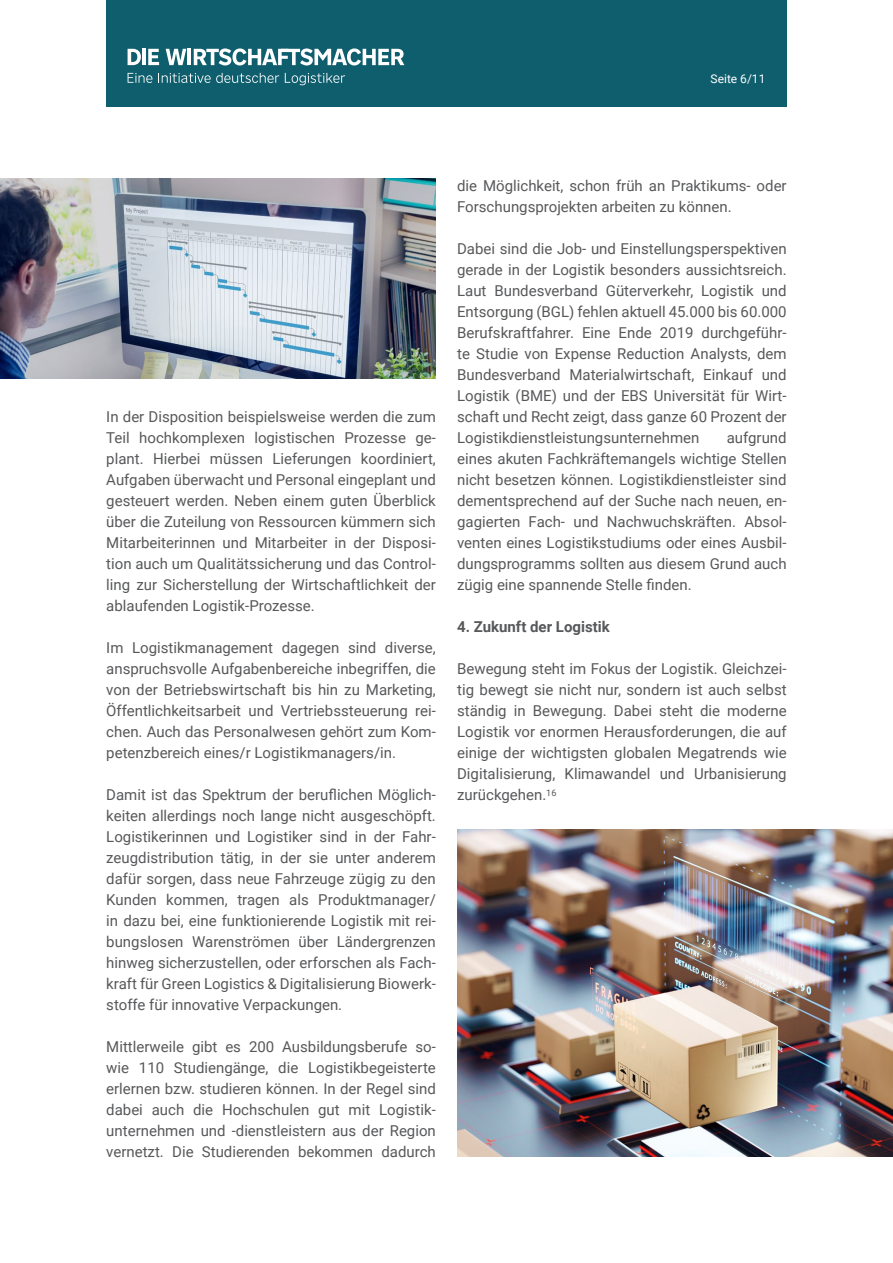
<style>
.page{position:relative;width:893px;height:1263px;background:#fff}
.page>*{position:absolute;margin:0;border:0;box-sizing:border-box;transform-origin:0 0}
.t1{font:15px/21px "Roboto";color:#57585a;text-align:justify}
.t2{font:700 15px "Roboto";color:#57585a}
.t3{font:12px "Roboto";color:#fff}
</style>
<div class="page">
<img style="left:457px;top:829px;width:436px;height:328px">
<img style="left:0;top:179px;width:436px;height:199px">
<div style="left:106px;top:0;width:681px;height:106px;background:#0f5e6e"></div>
<svg style="left:166px;top:49px;width:20px;height:16px"></svg>
<hr style="left:188px;top:49px;width:3px;height:16px;background:#fff">
<svg style="left:194px;top:48px;width:210px;height:17px"></svg>
<svg style="left:128px;top:49px;width:13px;height:16px"></svg>
<hr style="left:142px;top:49px;width:4px;height:16px;background:#fff">
<svg style="left:148px;top:49px;width:11px;height:16px"></svg>
<svg style="left:128px;top:73px;width:24px;height:10px"></svg>
<svg style="left:161px;top:73px;width:118px;height:10px"></svg>
<svg style="left:285px;top:73px;width:60px;height:12px"></svg>
<p class="t3" style="left:711px;top:70px;width:56px">Seite 6/11</p>
<p class="t1" style="left:106px;top:406px;width:331px">In der Disposition beispielsweise werden die zum Teil hochkomplexen logistischen Prozesse ge&shy;plant. Hierbei müssen Lieferungen koordiniert, Aufgaben überwacht und Personal eingeplant und gesteuert werden. Neben einem guten Überblick über die Zuteilung von Ressourcen kümmern sich Mitarbeiterinnen und Mitarbeiter in der Disposi&shy;tion auch um Qualitätssicherung und das Control&shy;ling zur Sicherstellung der Wirtschaftlichkeit der ablaufenden Logistik-Prozesse.</p>
<p class="t1" style="left:106px;top:637px;width:331px">Im Logistikmanagement dagegen sind diverse, anspruchsvolle Aufgabenbereiche inbegriffen, die von der Betriebswirtschaft bis hin zu Marketing, Öffentlichkeitsarbeit und Vertriebssteuerung rei&shy;chen. Auch das Personalwesen gehört zum Kom&shy;petenzbereich eines/r Logistikmanagers/in.</p>
<p class="t1" style="left:106px;top:784px;width:331px">Damit ist das Spektrum der beruflichen Möglich&shy;keiten allerdings noch lange nicht ausgeschöpft.<br>Logistikerinnen und Logistiker sind in der Fahr&shy;zeugdistribution tätig, in der sie unter anderem dafür sorgen, dass neue Fahrzeuge zügig zu den Kunden kommen, tragen als Produktmanager/ in dazu bei, eine funktionierende Logistik mit rei&shy;bungslosen Warenströmen über Ländergrenzen hinweg sicherzustellen, oder erforschen als Fach&shy;kraft für Green Logistics &amp; Digitalisierung Biowerk&shy;stoffe für innovative Verpackungen.</p>
<p class="t1" style="left:106px;top:1036px;width:331px">Mittlerweile gibt es 200 Ausbildungsberufe so&shy;wie 110 Studiengänge, die Logistikbegeisterte erlernen bzw. studieren können. In der Regel sind dabei auch die Hochschulen gut mit Logistik&shy;unternehmen und -dienstleistern aus der Region vernetzt. Die Studierenden bekommen dadurch</p>
<p class="t1" style="left:457px;top:175px;width:331px">die Möglichkeit, schon früh an Praktikums- oder<br>Forschungsprojekten arbeiten zu können.</p>
<p class="t1" style="left:457px;top:238px;width:331px">Dabei sind die Job- und Einstellungsperspektiven gerade in der Logistik besonders aussichtsreich.<br>Laut Bundesverband Güterverkehr, Logistik und Entsorgung (BGL) fehlen aktuell 45.000 bis 60.000<br>Berufskraftfahrer. Eine Ende 2019 durchgeführ&shy;te Studie von Expense Reduction Analysts, dem Bundesverband Materialwirtschaft, Einkauf und Logistik (BME) und der EBS Universität für Wirt&shy;schaft und Recht zeigt, dass ganze 60 Prozent der Logistikdienstleistungsunternehmen</p>
<p class="t1" style="left:457px;top:427px;width:331px;text-indent:270px">aufgrund eines akuten Fachkräftemangels wichtige Stellen nicht besetzen können. Logistikdienstleister sind dementsprechend auf der Suche nach neuen, en&shy;gagierten Fach- und Nachwuchskräften. Absol&shy;venten eines Logistikstudiums oder eines Ausbil&shy;dungsprogramms sollten aus diesem Grund auch zügig eine spannende Stelle finden.</p>
<p class="t2" style="left:457px;top:616px;width:154px">4. Zukunft der Logistik</p>
<p class="t1" style="left:457px;top:658px;width:331px">Bewegung steht im Fokus der Logistik. Gleichzei&shy;tig bewegt sie nicht nur, sondern ist auch selbst ständig in Bewegung. Dabei steht die moderne Logistik vor enormen Herausforderungen, die auf einige der wichtigsten globalen Megatrends wie Digitalisierung, Klimawandel und Urbanisierung zurückgehen.<sup>16</sup></p>
</div>
